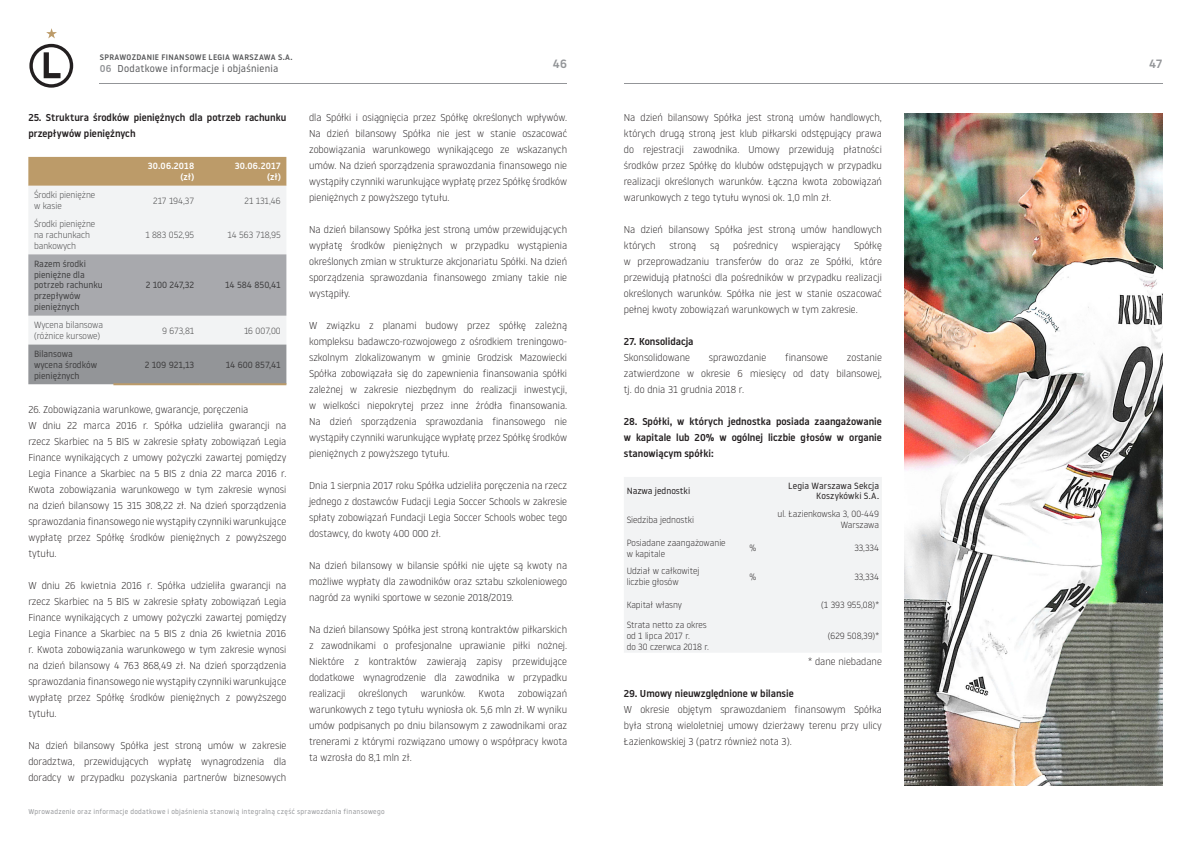
<style>
.page{position:relative;width:1191px;height:842px;background:#fff}
.page>*{position:absolute;margin:0;border:0;box-sizing:border-box;transform-origin:0 0}
.t1{font:500 12px "Noway";color:#939598}
.t2{font:300 10px/16px "Noway";color:#231f20;text-align:justify}
.t3{font:500 10px/16px "Noway";color:#231f20}
.t4{font:10px "Noway";letter-spacing:.02em;color:#57585a}
.t5{font:300 9px/10.8px "Noway";color:#231f20}
.t6{font:300 9px/10.8px "Noway";color:#3e3e3f}
.t7{font:9px/10.8px "Noway";color:#3e3e3f}
.t8{font:9px/10px "Noway";color:#231f20;text-align:right}
.t9{font:500 9px/10.8px "Noway";letter-spacing:.015em;color:#fff;text-align:right}
.t10{font:500 8px "Noway";letter-spacing:.035em;color:#57585a}
.t11{font:7px "Noway";letter-spacing:.04em;color:#939598}
.s1{font-weight:500;color:#939598}
</style>
<div class="page">
<div style="left:28px;top:157px;width:258px;height:29px;background:#bc9b69"></div>
<div style="left:28px;top:186px;width:258px;height:159px;background:#f2f3f4"></div>
<div style="left:28px;top:254px;width:258px;height:62px;background:#a8a9ad"></div>
<div style="left:28px;top:345px;width:258px;height:39px;background:#939598"></div>
<hr style="left:113px;top:383px;width:87px;height:2px;background:#bc9b69">
<hr style="left:200px;top:383px;width:86px;height:2px;background:#bc9b69">
<div style="left:624px;top:477px;width:258px;height:175px;background:#f2f3f4"></div>
<img style="left:904px;top:113px;width:258px;height:672px">
<hr style="left:100px;top:83px;width:467px;height:1px;background:#939598">
<svg style="left:29px;top:44px;width:44px;height:44px"></svg>
<svg style="left:46px;top:28px;width:11px;height:10px"></svg>
<hr style="left:624px;top:83px;width:538px;height:1px;background:#939598">
<p class="t10" style="left:100px;top:52px;width:194px">SPRAWOZDANIE FINANSOWE LEGIA WARSZAWA S.A.</p>
<p class="t4" style="left:100px;top:62px;width:180px"><span class="s1">06</span> Dodatkowe informacje i objaśnienia</p>
<p class="t3" style="left:28px;top:109px;width:259px">25. Struktura środków pieniężnych dla potrzeb rachunku przepływów pieniężnych</p>
<p class="t9" style="left:148px;top:161px;width:48px">30.06.2018 (zł)</p>
<p class="t9" style="left:235px;top:161px;width:47px">30.06.2017 (zł)</p>
<p class="t6" style="left:34px;top:189px;width:63px">Środki pieniężne w kasie</p>
<p class="t6" style="left:153px;top:195px;width:43px">217 194,37</p>
<p class="t6" style="left:244px;top:195px;width:38px">21 131,46</p>
<p class="t6" style="left:34px;top:218px;width:63px">Środki pieniężne na rachunkach bankowych</p>
<p class="t6" style="left:145px;top:229px;width:50px">1 883 052,95</p>
<p class="t6" style="left:227px;top:229px;width:55px">14 563 718,95</p>
<p class="t7" style="left:34px;top:258px;width:70px">Razem środki pieniężne dla potrzeb rachunku</p>
<p class="t7" style="left:34px;top:290px;width:48px">przepływów pieniężnych</p>
<p class="t7" style="left:146px;top:279px;width:50px">2 100 247,32</p>
<p class="t7" style="left:225px;top:279px;width:57px">14 584 850,41</p>
<p class="t6" style="left:34px;top:319px;width:71px">Wycena bilansowa (różnice kursowe)</p>
<p class="t6" style="left:162px;top:324px;width:34px">9 673,81</p>
<p class="t6" style="left:244px;top:324px;width:38px">16 007,00</p>
<p class="t7" style="left:34px;top:348px;width:65px">Bilansowa wycena środków pieniężnych</p>
<p class="t7" style="left:145px;top:359px;width:51px">2 109 921,13</p>
<p class="t7" style="left:226px;top:359px;width:56px">14 600 857,41</p>
<p class="t2" style="left:28px;top:401px;width:221px">26. Zobowiązania warunkowe, gwarancje, poręczenia</p>
<p class="t2" style="left:28px;top:417px;width:259px">W dniu 22 marca 2016 r. Spółka udzieliła gwarancji na rzecz Skarbiec na 5 BIS w zakresie spłaty zobowiązań Legia Finance wynikających z umowy pożyczki zawartej pomiędzy Legia Finance a Skarbiec na 5 BIS z dnia 22 marca 2016 r.<br>Kwota zobowiązania warunkowego w tym zakresie wynosi na dzień bilansowy 15 315 308,22 zł. Na dzień sporządzenia sprawozdania finansowego nie wystąpiły czynniki warunkujące wypłatę przez Spółkę środków pieniężnych z powyższego tytułu.</p>
<p class="t2" style="left:28px;top:577px;width:259px">W dniu 26 kwietnia 2016 r. Spółka udzieliła gwarancji na rzecz Skarbiec na 5 BIS w zakresie spłaty zobowiązań Legia Finance wynikających z umowy pożyczki zawartej pomiędzy Legia Finance a Skarbiec na 5 BIS z dnia 26 kwietnia 2016 r. Kwota zobowiązania warunkowego w tym zakresie wynosi na dzień bilansowy 4 763 868,49 zł. Na dzień sporządzenia sprawozdania finansowego nie wystąpiły czynniki warunkujące wypłatę przez Spółkę środków pieniężnych z powyższego tytułu.</p>
<p class="t2" style="left:28px;top:737px;width:259px">Na dzień bilansowy Spółka jest stroną umów w zakresie doradztwa, przewidujących wypłatę wynagrodzenia dla doradcy w przypadku pozyskania partnerów biznesowych</p>
<p class="t1" style="left:552px;top:55px;width:16px">46</p>
<p class="t1" style="left:1149px;top:55px;width:15px">47</p>
<p class="t2" style="left:309px;top:109px;width:259px">dla Spółki i osiągnięcia przez Spółkę określonych wpływów.<br>Na dzień bilansowy Spółka nie jest w stanie oszacować zobowiązania warunkowego wynikającego ze wskazanych umów. Na dzień sporządzenia sprawozdania finansowego nie wystąpiły czynniki warunkujące wypłatę przez Spółkę środków pieniężnych z powyższego tytułu.</p>
<p class="t2" style="left:309px;top:221px;width:259px">Na dzień bilansowy Spółka jest stroną umów przewidujących wypłatę środków pieniężnych w przypadku wystąpienia określonych zmian w strukturze akcjonariatu Spółki. Na dzień sporządzenia sprawozdania finansowego zmiany takie nie wystąpiły.</p>
<p class="t2" style="left:309px;top:317px;width:259px">W związku z planami budowy przez spółkę zależną kompleksu badawczo-rozwojowego z ośrodkiem treningowo&shy;szkolnym zlokalizowanym w gminie Grodzisk Mazowiecki Spółka zobowiązała się do zapewnienia finansowania spółki zależnej w zakresie niezbędnym do realizacji inwestycji, w wielkości niepokrytej przez inne źródła finansowania.<br>Na dzień sporządzenia sprawozdania finansowego nie wystąpiły czynniki warunkujące wypłatę przez Spółkę środków pieniężnych z powyższego tytułu.</p>
<p class="t2" style="left:309px;top:477px;width:259px">Dnia 1 sierpnia 2017 roku Spółka udzieliła poręczenia na rzecz jednego z dostawców Fudacji Legia Soccer Schools w zakresie spłaty zobowiązań Fundacji Legia Soccer Schools wobec tego dostawcy, do kwoty 400 000 zł.</p>
<p class="t2" style="left:309px;top:557px;width:259px">Na dzień bilansowy w bilansie spółki nie ujęte są kwoty na możliwe wypłaty dla zawodników oraz sztabu szkoleniowego nagród za wyniki sportowe w sezonie 2018/2019.</p>
<p class="t2" style="left:309px;top:621px;width:259px">Na dzień bilansowy Spółka jest stroną kontraktów piłkarskich z zawodnikami o profesjonalne uprawianie piłki nożnej.<br>Niektóre z kontraktów zawierają zapisy przewidujące dodatkowe wynagrodzenie dla zawodnika w przypadku realizacji</p>
<p class="t2" style="left:309px;top:685px;width:259px;text-indent:209px">zobowiązań warunkowych z tego tytułu wyniosła ok. 5,6 mln zł. W wyniku umów podpisanych po dniu bilansowym z zawodnikami oraz trenerami z którymi rozwiązano umowy o współpracy kwota ta wzrosła do 8,1 mln zł.</p>
<p class="t2" style="left:358px;top:685px;width:51px">określonych</p>
<p class="t2" style="left:421px;top:685px;width:46px">warunków.</p>
<p class="t2" style="left:478px;top:685px;width:28px">Kwota</p>
<p class="t2" style="left:624px;top:109px;width:259px">Na dzień bilansowy Spółka jest stroną umów handlowych, których drugą stroną jest klub piłkarski odstępujący prawa do rejestracji zawodnika. Umowy przewidują płatności środków przez Spółkę do klubów odstępująych w przypadku realizacji określonych warunków. Łączna kwota zobowiązań warunkowych z tego tytułu wynosi ok. 1,0 mln zł.</p>
<p class="t2" style="left:624px;top:221px;width:259px">Na dzień bilansowy Spółka jest stroną umów handlowych których</p>
<p class="t2" style="left:624px;top:237px;width:259px;text-indent:230px">Spółkę w przeprowadzaniu transferów do oraz ze Spółki, które przewidują płatności dla pośredników w przypadku realizacji określonych warunków. Spółka nie jest w stanie oszacować pełnej kwoty zobowiązań warunkowych w tym zakresie.</p>
<p class="t3" style="left:624px;top:333px;width:71px">27. Konsolidacja</p>
<p class="t2" style="left:624px;top:349px;width:68px">Skonsolidowane</p>
<p class="t2" style="left:709px;top:349px;width:59px">sprawozdanie</p>
<p class="t2" style="left:785px;top:349px;width:44px">finansowe</p>
<p class="t2" style="left:669px;top:237px;width:28px">stroną</p>
<p class="t2" style="left:710px;top:237px;width:11px">są</p>
<p class="t2" style="left:733px;top:237px;width:46px">pośrednicy</p>
<p class="t2" style="left:791px;top:237px;width:50px">wspierający</p>
<p class="t2" style="left:624px;top:349px;width:259px;text-indent:223px">zostanie zatwierdzone w okresie 6 miesięcy od daty bilansowej, tj. do dnia 31 grudnia 2018 r.</p>
<p class="t3" style="left:624px;top:413px;width:259px;text-align:justify">28. Spółki, w których jednostka posiada zaangażowanie w kapitale lub 20% w ogólnej liczbie głosów w organie stanowiącym spółki:</p>
<p class="t8" style="left:626px;top:486px;width:65px">Nazwa jednostki</p>
<p class="t8" style="left:788px;top:481px;width:92px">Legia Warszawa Sekcja<br>Koszykówki S.A.</p>
<p class="t5" style="left:626px;top:514px;width:69px">Siedziba jednostki</p>
<p class="t5" style="left:777px;top:508px;width:103px;text-align:right">ul. Łazienkowska 3, 00-449<br>Warszawa</p>
<p class="t5" style="left:626px;top:537px;width:100px">Posiadane zaangażowanie w kapitale</p>
<p class="t5" style="left:749px;top:542px;width:8px">%</p>
<p class="t5" style="left:854px;top:542px;width:26px">33,334</p>
<p class="t5" style="left:626px;top:565px;width:74px">Udział w całkowitej</p>
<p class="t5" style="left:626px;top:576px;width:53px">liczbie głosów</p>
<p class="t5" style="left:749px;top:570px;width:8px">%</p>
<p class="t5" style="left:854px;top:570px;width:26px">33,334</p>
<p class="t5" style="left:626px;top:599px;width:57px">Kapitał własny</p>
<p class="t5" style="left:821px;top:599px;width:59px">(1 393 955,08)*</p>
<p class="t5" style="left:626px;top:619px;width:82px">Strata netto za okres od 1 lipca 2017 r.</p>
<p class="t5" style="left:626px;top:641px;width:84px">do 30 czerwca 2018 r.</p>
<p class="t5" style="left:827px;top:630px;width:53px">(629 508,39)*</p>
<p class="t2" style="left:808px;top:653px;width:75px">* dane niebadane</p>
<p class="t3" style="left:624px;top:685px;width:171px">29. Umowy nieuwzględnione w bilansie</p>
<p class="t2" style="left:624px;top:701px;width:259px">W okresie objętym sprawozdaniem finansowym Spółka była stroną wieloletniej umowy dzierżawy terenu przy ulicy Łazienkowskiej 3 (patrz również nota 3).</p>
<p class="t11" style="left:28px;top:806px;width:358px">Wprowadzenie oraz informacje dodatkowe i objaśnienia stanowią integralną część sprawozdania finansowego</p>
</div>
